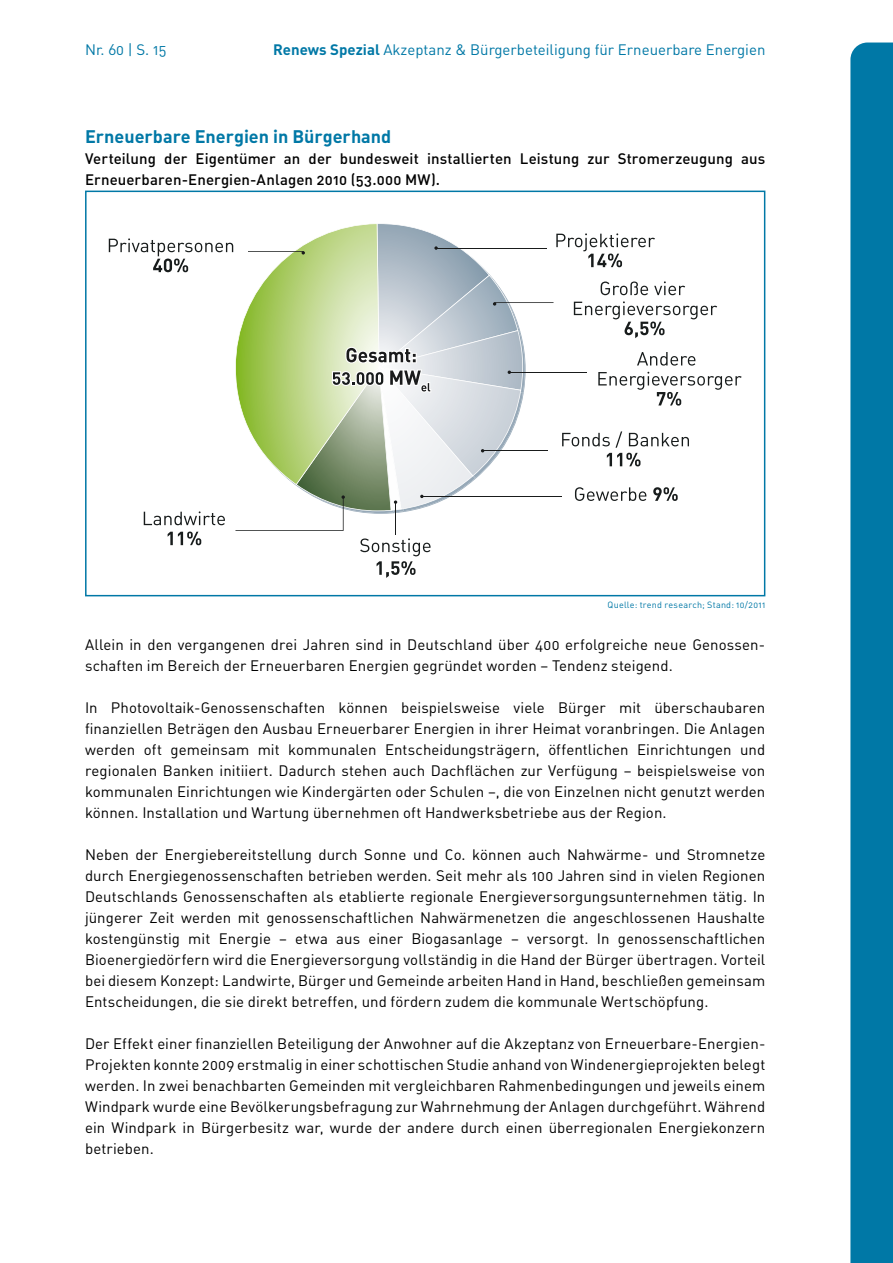
<style>
.page{position:relative;width:893px;height:1263px;background:#fff}
.page>*{position:absolute;margin:0;border:0;box-sizing:border-box;transform-origin:0 0}
.t1{font:18px "DIN Bold Alternate";color:#0078a6}
.t2{font:15px/21px "DIN Regular Alternate";letter-spacing:.005em;color:#000;text-align:justify}
.t3{font:15px/21px "DIN Medium Alternate";letter-spacing:.005em;color:#000}
.t4{font:15px "DIN Regular Alternate";color:#0078a6}
.t5{font:9px "DIN Regular Alternate";letter-spacing:.03em;color:#0078a6}
.s1{font-family:"DIN";font-weight:700}
</style>
<div class="page">
<div style="left:850px;top:43px;width:43px;height:1220px;background:#0078a6"></div>
<svg style="left:109px;top:223px;width:633px;height:355px"></svg>
<div style="left:85px;top:191px;width:680px;height:405px;border:2px solid #0078a6"></div>
<p class="t4" style="left:85px;top:40px;width:83px">Nr. 60 | S. 15</p>
<p class="t4" style="left:273px;top:40px;width:494px"><span class="s1">Renews Spezial</span> Akzeptanz &amp; Bürgerbeteiligung für Erneuerbare Energien</p>
<p class="t1" style="left:85px;top:124px;width:308px">Erneuerbare Energien in Bürgerhand</p>
<p class="t3" style="left:85px;top:147px;width:682px">Verteilung der Eigentümer an der bundesweit installierten Leistung zur Stromerzeugung aus<br>Erneuerbaren-Energien-Anlagen 2010 (53.000 MW).</p>
<p class="t5" style="left:608px;top:599px;width:159px">Quelle: trend research; Stand: 10/2011</p>
<p class="t2" style="left:85px;top:634px;width:682px">Allein in den vergangenen drei Jahren sind in Deutschland über 400 erfolgreiche neue Genossen&shy;schaften im Bereich der Erneuerbaren Energien gegründet worden – Tendenz steigend.</p>
<p class="t2" style="left:85px;top:697px;width:682px">In Photovoltaik-Genossenschaften können beispielsweise viele Bürger mit überschaubaren finanziellen Beträgen den Ausbau Erneuerbarer Energien in ihrer Heimat voranbringen. Die Anlagen werden oft gemeinsam mit kommunalen Entscheidungsträgern, öffentlichen Einrichtungen und regionalen Banken initiiert. Dadurch stehen auch Dachflächen zur Verfügung – beispielsweise von kommunalen Einrichtungen wie Kindergärten oder Schulen –, die von Einzelnen nicht genutzt werden können. Installation und Wartung übernehmen oft Handwerksbetriebe aus der Region.</p>
<p class="t2" style="left:85px;top:844px;width:682px">Neben der Energiebereitstellung durch Sonne und Co. können auch Nahwärme- und Stromnetze durch Energiegenossenschaften betrieben werden. Seit mehr als 100 Jahren sind in vielen Regionen Deutschlands Genossenschaften als etablierte regionale Energieversorgungsunternehmen tätig. In jüngerer Zeit werden mit genossenschaftlichen Nahwärmenetzen die angeschlossenen Haushalte kostengünstig mit Energie – etwa aus einer Biogasanlage – versorgt. In genossenschaftlichen Bioenergiedörfern wird die Energieversorgung vollständig in die Hand der Bürger übertragen. Vorteil bei diesem Konzept: Landwirte, Bürger und Gemeinde arbeiten Hand in Hand, beschließen gemeinsam Entscheidungen, die sie direkt betreffen, und fördern zudem die kommunale Wertschöpfung.</p>
<p class="t2" style="left:85px;top:1033px;width:682px">Der Effekt einer finanziellen Beteiligung der Anwohner auf die Akzeptanz von Erneuerbare-Energien-Projekten konnte 2009 erstmalig in einer schottischen Studie anhand von Windenergieprojekten belegt werden. In zwei benachbarten Gemeinden mit vergleichbaren Rahmenbedingungen und jeweils einem Windpark wurde eine Bevölkerungsbefragung zur Wahrnehmung der Anlagen durchgeführt. Während ein Windpark in Bürgerbesitz war, wurde der andere durch einen überregionalen Energiekonzern betrieben.</p>
</div>
